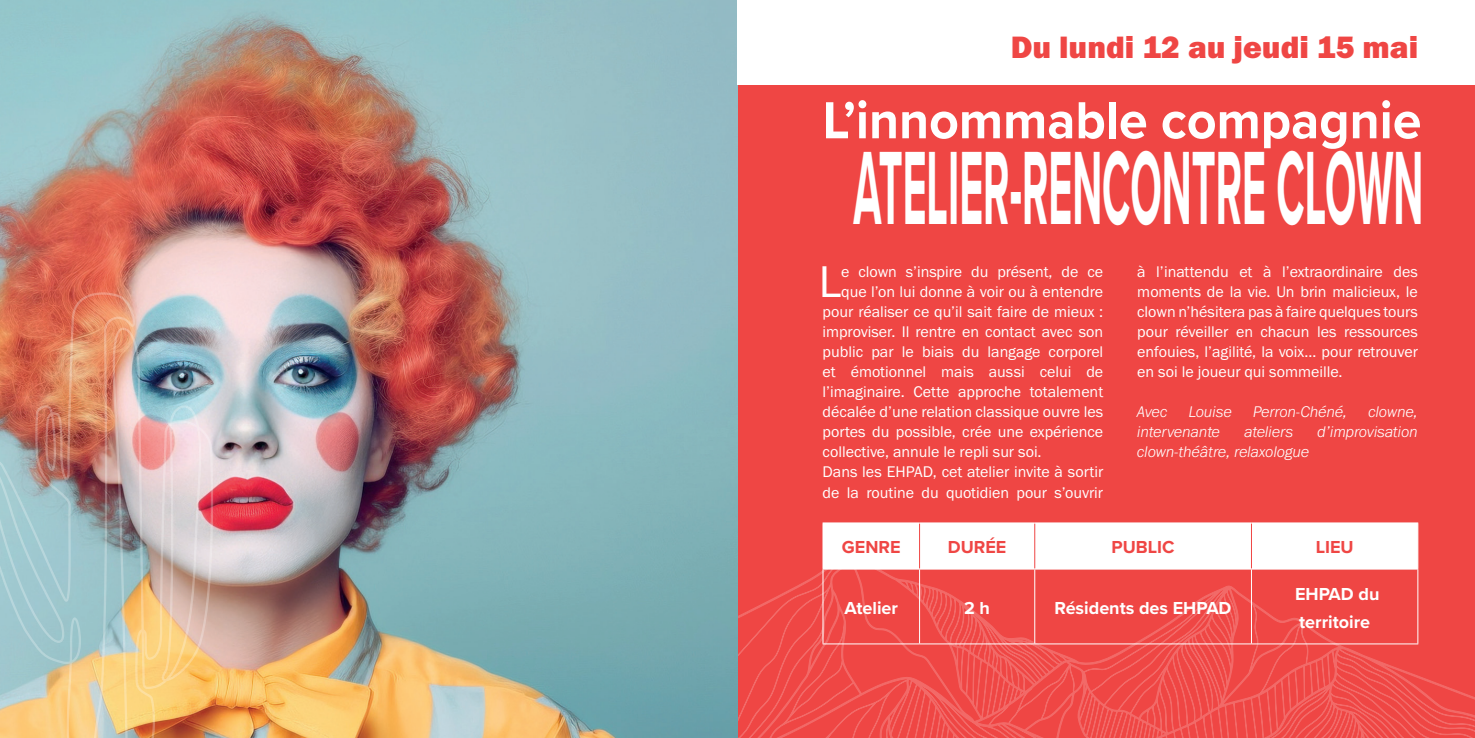
<style>
.page{position:relative;width:1475px;height:738px;background:#fff}
.page>*{position:absolute;margin:0;border:0;box-sizing:border-box;transform-origin:0 0}
.t1{font:700 108px "Proxima Nova";color:#fff;scale:.38 1}
.t2{font:700 54px "Proxima Nova";color:#fff;scale:.96 1}
.t3{font:46px "Franklin Gothic URW Boo";color:#fff}
.t4{font:32px "Franklin Gothic URW Hea";color:#ef4644}
.t5{font:700 18px/28px "Proxima Nova";color:#fff}
.t6{font:700 18px "Proxima Nova";color:#ef4644}
.t7{font:16px/20px "Franklin Gothic URW Boo";color:#fff;text-align:justify}
.t8{font:italic 300 16px "Franklin Gothic URW";color:#fff}
</style>
<div class="page">
<div style="left:737px;top:0;width:737px;height:737px;background:#ef4644"></div>
<svg style="left:737px;top:555px;width:737px;height:182px"></svg>
<div style="left:823px;top:523px;width:594px;height:45px;background:#fff"></div>
<hr style="left:822px;top:569px;width:1px;height:74px;background:#fff">
<hr style="left:919px;top:569px;width:1px;height:74px;background:#fff">
<hr style="left:1034px;top:569px;width:1px;height:74px;background:#fff">
<hr style="left:1250px;top:569px;width:1px;height:74px;background:#fff">
<hr style="left:1417px;top:569px;width:1px;height:74px;background:#fff">
<hr style="left:822px;top:643px;width:97px;height:1px;background:#fff">
<hr style="left:919px;top:643px;width:115px;height:1px;background:#fff">
<hr style="left:1034px;top:643px;width:217px;height:1px;background:#fff">
<hr style="left:1251px;top:643px;width:166px;height:1px;background:#fff">
<hr style="left:919px;top:523px;width:1px;height:45px;background:#ef4644">
<hr style="left:1034px;top:523px;width:1px;height:45px;background:#ef4644">
<hr style="left:1250px;top:523px;width:1px;height:45px;background:#ef4644">
<hr style="left:822px;top:522px;width:97px;height:1px;background:#fff">
<hr style="left:822px;top:523px;width:1px;height:45px;background:#fff">
<hr style="left:919px;top:522px;width:115px;height:1px;background:#fff">
<hr style="left:1034px;top:522px;width:217px;height:1px;background:#fff">
<hr style="left:1251px;top:522px;width:166px;height:1px;background:#fff">
<hr style="left:1417px;top:523px;width:1px;height:45px;background:#fff">
<hr style="left:822px;top:568px;width:97px;height:1px;background:#fff">
<hr style="left:919px;top:568px;width:115px;height:1px;background:#fff">
<hr style="left:1034px;top:568px;width:217px;height:1px;background:#fff">
<hr style="left:1251px;top:568px;width:166px;height:1px;background:#fff">
<img style="left:0;top:0;width:737px;height:737px">
<img style="left:0;top:292px;width:215px;height:445px">
<div style="left:737px;top:0;width:737px;height:84px;background:#fff"></div>
<h3 class="t4" style="left:1010px;top:26px;width:409px">Du lundi 12 au jeudi 15 mai</h3>
<h2 class="t2" style="left:822px;top:80px;width:625px">L’innommable compagnie</h2>
<h1 class="t1" style="left:853px;top:108px;width:1501px">ATELIER-RENCONTRE CLOWN</h1>
<h3 class="t3" style="left:818px;top:253px;width:24px">L</h3>
<p class="t7" style="left:841px;top:261px;width:263px">e clown s’inspire du présent, de ce</p>
<p class="t7" style="left:841px;top:281px;width:263px">que l’on lui donne à voir ou à entendre</p>
<p class="t7" style="left:822px;top:301px;width:282px">pour réaliser ce qu’il sait faire de mieux :</p>
<p class="t7" style="left:822px;top:321px;width:282px">improviser. Il rentre en contact avec son</p>
<p class="t7" style="left:822px;top:341px;width:282px">public par le biais du langage corporel</p>
<p class="t7" style="left:822px;top:361px;width:282px">et émotionnel mais aussi celui de</p>
<p class="t7" style="left:822px;top:381px;width:282px">l’imaginaire. Cette approche totalement</p>
<p class="t7" style="left:822px;top:401px;width:282px">décalée d’une relation classique ouvre les</p>
<p class="t7" style="left:822px;top:421px;width:282px">portes du possible, crée une expérience</p>
<p class="t7" style="left:822px;top:441px;width:220px">collective, annule le repli sur soi.</p>
<p class="t7" style="left:822px;top:461px;width:282px">Dans les EHPAD, cet atelier invite à sortir</p>
<p class="t7" style="left:822px;top:481px;width:282px">de la routine du quotidien pour s’ouvrir</p>
<p class="t7" style="left:1137px;top:261px;width:282px">à l’inattendu et à l’extraordinaire des moments de la vie. Un brin malicieux, le clown n’hésitera pas à faire quelques tours pour réveiller en chacun les ressources enfouies, l’agilité, la voix… pour retrouver en soi le joueur qui sommeille.</p>
<p class="t8" style="left:1137px;top:402px;width:32px">Avec</p>
<p class="t8" style="left:1188px;top:402px;width:45px">Louise</p>
<p class="t8" style="left:1252px;top:402px;width:96px">Perron-Chéné,</p>
<p class="t8" style="left:1368px;top:402px;width:51px">clowne,</p>
<p class="t8" style="left:1137px;top:422px;width:84px">intervenante</p>
<p class="t8" style="left:1244px;top:422px;width:50px">ateliers</p>
<p class="t8" style="left:1317px;top:422px;width:102px">d’improvisation</p>
<p class="t8" style="left:1137px;top:442px;width:174px">clown-théâtre, relaxologue</p>
<p class="t6" style="left:841px;top:533px;width:60px">GENRE</p>
<p class="t6" style="left:947px;top:533px;width:60px">DURÉE</p>
<p class="t6" style="left:1111px;top:533px;width:64px">PUBLIC</p>
<p class="t6" style="left:1315px;top:533px;width:39px">LIEU</p>
<p class="t5" style="left:844px;top:593px;width:55px">Atelier</p>
<p class="t5" style="left:964px;top:592px;width:27px">2 h</p>
<p class="t5" style="left:1054px;top:592px;width:178px">Résidents des EHPAD</p>
<p class="t5" style="left:1294px;top:579px;width:86px">EHPAD du territoire</p>
</div>
